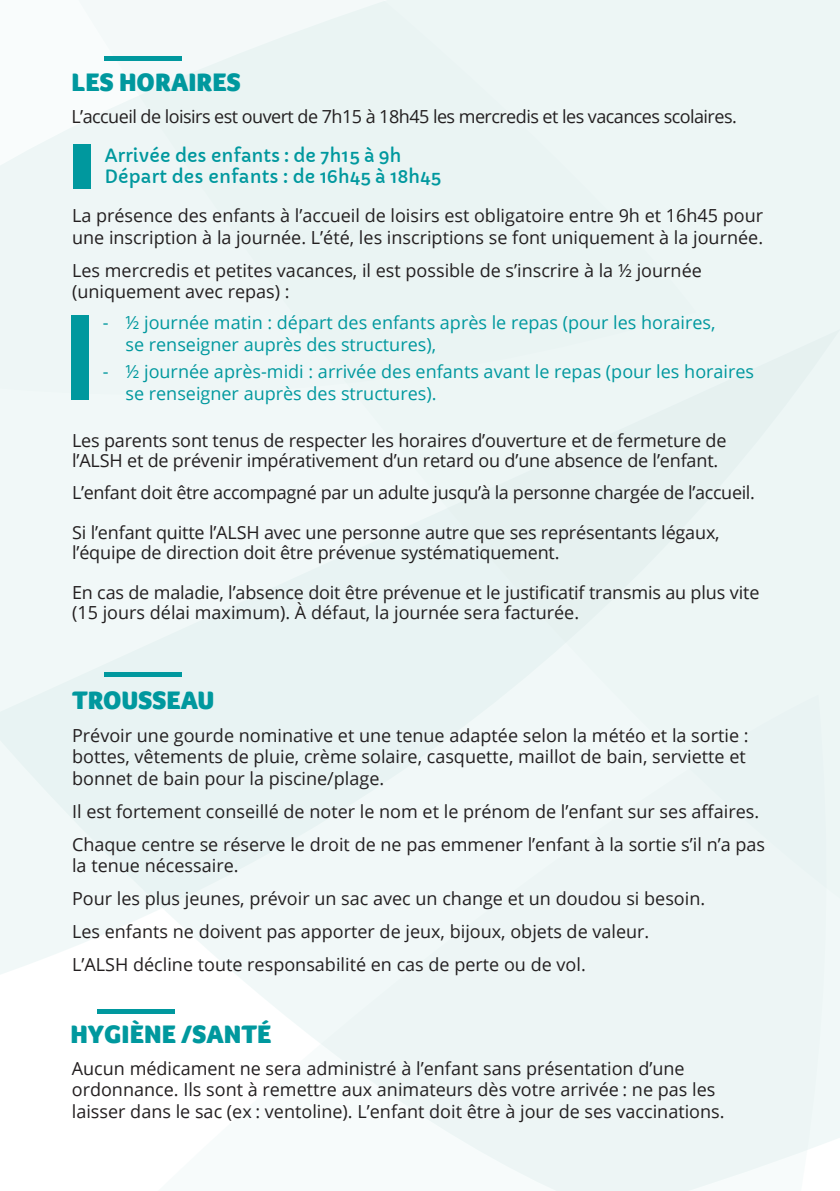
<style>
.page{position:relative;width:840px;height:1191px;background:#fff}
.page>*{position:absolute;margin:0;border:0;box-sizing:border-box;transform-origin:0 0}
.t1{font:900 26px "Foco";color:#00989e}
.t2{font:18px/21.6px "Open Sans";color:#231f20}
.t3{font:18px/21.6px "Open Sans";color:#00989e}
.t4{font:18px "Open Sans";letter-spacing:-.03em;color:#231f20}
.t5{font:18px "Open Sans";letter-spacing:-.02em;color:#231f20}
.t6{font:18px "Capriola";color:#00989e}
</style>
<div class="page">
<div style="left:0;top:0;width:839px;height:1058px;background:#edf6f5"></div>
<div style="left:0;top:0;width:696px;height:395px;background:#edf6f5"></div>
<svg style="left:0;top:694px;width:826px;height:497px;fill:#edf5f5"></svg>
<hr style="left:104px;top:672px;width:77px;height:4px;background:#00989e">
<hr style="left:104px;top:57px;width:77px;height:4px;background:#00989e">
<hr style="left:97px;top:1009px;width:77px;height:4px;background:#00989e">
<div style="left:73px;top:144px;width:18px;height:44px;background:#00989e"></div>
<div style="left:71px;top:315px;width:18px;height:85px;background:#00989e"></div>
<p class="t1" style="left:72px;top:65px;width:171px">LES HORAIRES</p>
<p class="t4" style="left:71px;top:104px;width:666px">L’accueil de loisirs est ouvert de 7h15 à 18h45 les mercredis et les vacances scolaires.</p>
<p class="t6" style="left:104px;top:144px;width:298px">Arrivée des enfants : de 7h15 à 9h</p>
<p class="t6" style="left:104px;top:166px;width:338px">Départ des enfants : de 16h45 à 18h45</p>
<p class="t2" style="left:72px;top:204px;width:692px">La présence des enfants à l’accueil de loisirs est obligatoire entre 9h et 16h45 pour une inscription à la journée. L’été, les inscriptions se font uniquement à la journée.</p>
<p class="t2" style="left:72px;top:259px;width:631px">Les mercredis et petites vacances, il est possible de s’inscrire à la ½ journée</p>
<p class="t2" style="left:72px;top:280px;width:219px">(uniquement avec repas) :</p>
<p class="t3" style="left:125px;top:311px;width:591px;text-indent:-23px">- ½ journée matin : départ des enfants après le repas (pour les horaires, se renseigner auprès des structures),</p>
<p class="t3" style="left:125px;top:360px;width:630px;text-indent:-23px">- ½ journée après-midi : arrivée des enfants avant le repas (pour les horaires se renseigner auprès des structures).</p>
<p class="t2" style="left:72px;top:430px;width:655px;line-height:20px">Les parents sont tenus de respecter les horaires d’ouverture et de fermeture de l’ALSH et de prévenir impérativement d’un retard ou d’une absence de l’enfant.</p>
<p class="t5" style="left:72px;top:480px;width:684px">L’enfant doit être accompagné par un adulte jusqu’à la personne chargée de l’accueil.</p>
<p class="t2" style="left:72px;top:522px;width:648px;line-height:20px">Si l’enfant quitte l’ALSH avec une personne autre que ses représentants légaux, l’équipe de direction doit être prévenue systématiquement.</p>
<p class="t2" style="left:72px;top:582px;width:688px;line-height:20px">En cas de maladie, l’absence doit être prévenue et le justificatif transmis au plus vite (15 jours délai maximum). À défaut, la journée sera facturée.</p>
<p class="t1" style="left:72px;top:682px;width:144px">TROUSSEAU</p>
<p class="t2" style="left:72px;top:723px;width:677px">Prévoir une gourde nominative et une tenue adaptée selon la météo et la sortie : bottes, vêtements de pluie, crème solaire, casquette, maillot de bain, serviette et bonnet de bain pour la piscine/plage.</p>
<p class="t2" style="left:72px;top:800px;width:688px">Il est fortement conseillé de noter le nom et le prénom de l’enfant sur ses affaires.</p>
<p class="t2" style="left:72px;top:833px;width:694px">Chaque centre se réserve le droit de ne pas emmener l’enfant à la sortie s’il n’a pas la tenue nécessaire.</p>
<p class="t2" style="left:72px;top:887px;width:634px">Pour les plus jeunes, prévoir un sac avec un change et un doudou si besoin.</p>
<p class="t2" style="left:72px;top:920px;width:578px">Les enfants ne doivent pas apporter de jeux, bijoux, objets de valeur.</p>
<p class="t2" style="left:72px;top:953px;width:515px">L’ALSH décline toute responsabilité en cas de perte ou de vol.</p>
<h1 class="t1" style="left:70px;top:1017px;width:203px">HYGIÈNE /SANTÉ</h1>
<p class="t2" style="left:72px;top:1056px;width:654px">Aucun médicament ne sera administré à l’enfant sans présentation d’une ordonnance. Ils sont à remettre aux animateurs dès votre arrivée : ne pas les laisser dans le sac (ex : ventoline). L’enfant doit être à jour de ses vaccinations.</p>
</div>
